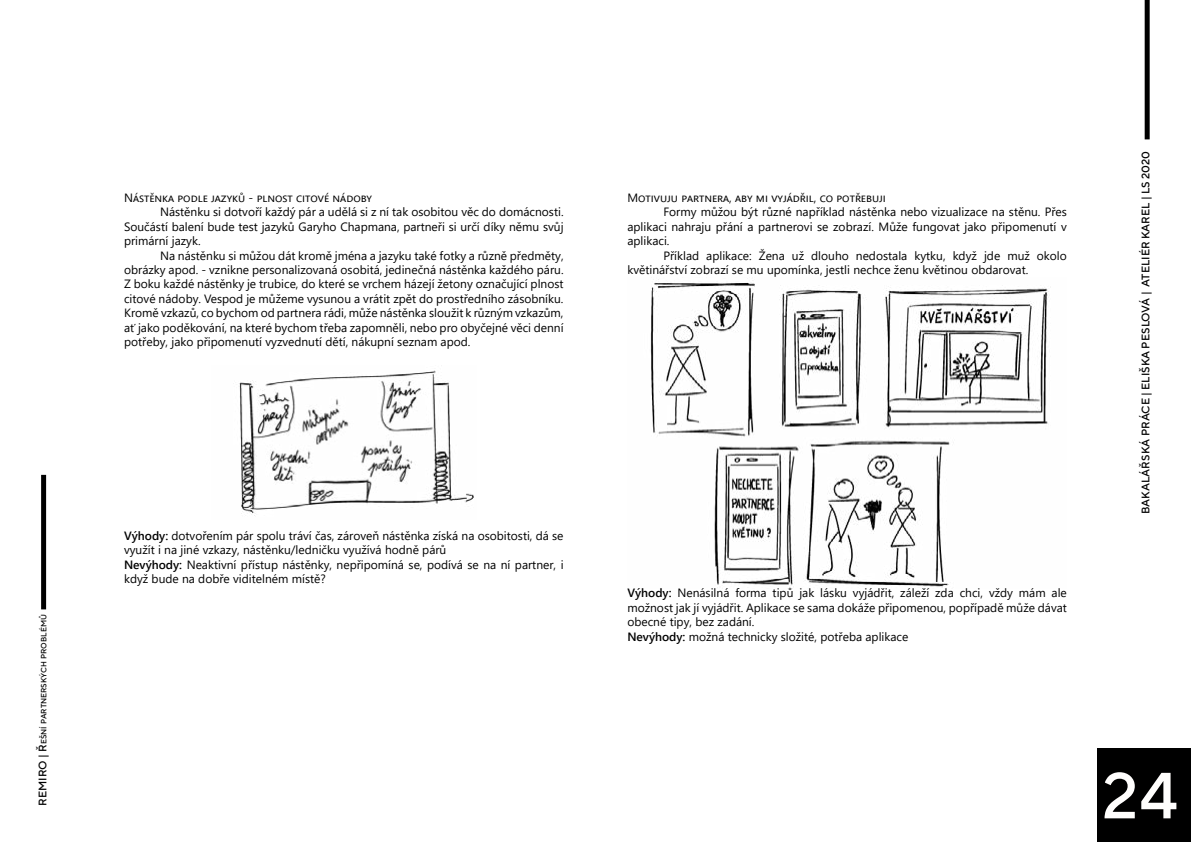
<style>
.page{position:relative;width:1191px;height:842px;background:#fff}
.page>*{position:absolute;margin:0;border:0;box-sizing:border-box;transform-origin:0 0}
.t1{font:500 65px "TT Norms";color:#fffefd}
.t2{font:12px/14.4px "Segoe UI";color:#000}
.t3{font:500 11px "TT Norms";color:#000}
.t4{font:500 7.7px "TT Norms";color:#000}
.s1{font-size:11px}
.s2{font-weight:600}
</style>
<div class="page">
<div style="left:1144px;top:0;width:5px;height:139px;background:#000"></div>
<div style="left:41px;top:475px;width:5px;height:134px;background:#000"></div>
<div style="left:1097px;top:748px;width:94px;height:94px;background:#000"></div>
<img style="left:239px;top:370px;width:235px;height:146px">
<img style="left:650px;top:279px;width:399px;height:310px">
<p class="t4" style="left:39px;top:806px;width:193px;rotate:-90deg"><span class="s1">REMIRO</span> <span class="s1">| Ř</span>ešní partnerských problémů</p>
<p class="t2" style="left:124px;top:189px;width:250px">Nástěnka podle jazyků - plnost citové nádoby</p>
<p class="t2" style="left:160px;top:204px;width:405px">Nástěnku si dotvoří každý pár a udělá si z ní tak osobitou věc do domácnosti.</p>
<p class="t2" style="left:124px;top:218px;width:441px">Součástí balení bude test jazyků Garyho Chapmana, partneři si určí díky němu svůj</p>
<p class="t2" style="left:124px;top:233px;width:78px">primární jazyk.</p>
<p class="t2" style="left:160px;top:247px;width:405px">Na nástěnku si můžou dát kromě jména a jazyku také fotky a různě předměty,</p>
<p class="t2" style="left:124px;top:261px;width:441px">obrázky apod. - vznikne personalizovaná osobitá, jedinečná nástěnka každého páru.</p>
<p class="t2" style="left:124px;top:276px;width:441px">Z boku každé nástěnky je trubice, do které se vrchem házejí žetony označující plnost</p>
<p class="t2" style="left:124px;top:290px;width:441px">citové nádoby. Vespod je můžeme vysunou a vrátit zpět do prostředního zásobníku.</p>
<p class="t2" style="left:124px;top:305px;width:441px">Kromě vzkazů, co bychom od partnera rádi, může nástěnka sloužit k různým vzkazům,</p>
<p class="t2" style="left:124px;top:319px;width:441px">ať jako poděkování, na které bychom třeba zapomněli, nebo pro obyčejné věci denní</p>
<p class="t2" style="left:124px;top:333px;width:348px">potřeby, jako připomenutí vyzvednutí dětí, nákupní seznam apod.</p>
<p class="t2" style="left:124px;top:527px;width:441px"><span class="s2">Výhody:</span> dotvořením pár spolu tráví čas, zároveň nástěnka získá na osobitosti, dá se využít i na jiné vzkazy, nástěnku/ledničku využívá hodně párů<br><span class="s2">Nevýhody:</span> Neaktivní přístup nástěnky, nepřipomíná se, podívá se na ní partner, i když bude na dobře viditelném místě?</p>
<p class="t2" style="left:627px;top:189px;width:260px">Motivuju partnera, aby mi vyjádřil, co potřebuji</p>
<p class="t2" style="left:663px;top:204px;width:405px">Formy můžou být různé například nástěnka nebo vizualizace na stěnu. Přes</p>
<p class="t2" style="left:627px;top:218px;width:441px">aplikaci nahraju přání a partnerovi se zobrazí. Může fungovat jako připomenutí v</p>
<p class="t2" style="left:627px;top:233px;width:44px">aplikaci.</p>
<p class="t2" style="left:663px;top:247px;width:405px">Příklad aplikace: Žena už dlouho nedostala kytku, když jde muž okolo</p>
<p class="t2" style="left:627px;top:261px;width:402px">květinářství zobrazí se mu upomínka, jestli nechce ženu květinou obdarovat.</p>
<p class="t2" style="left:627px;top:585px;width:441px"><span class="s2">Výhody:</span> Nenásilná forma tipů jak lásku vyjádřit, záleží zda chci, vždy mám ale možnost jak jí vyjádřit. Aplikace se sama dokáže připomenou, popřípadě může dávat obecné tipy, bez zadání.<br><span class="s2">Nevýhody:</span> možná technicky složité, potřeba aplikace</p>
<p class="t3" style="left:1138px;top:514px;width:364px;rotate:-90deg">BAKALÁŘSKÁ PRÁCE | ELIŠKA PESLOVÁ | ATELIÉR KAREL | LS 2020</p>
<h1 class="t1" style="left:1102px;top:755px;width:78px">24</h1>
</div>
